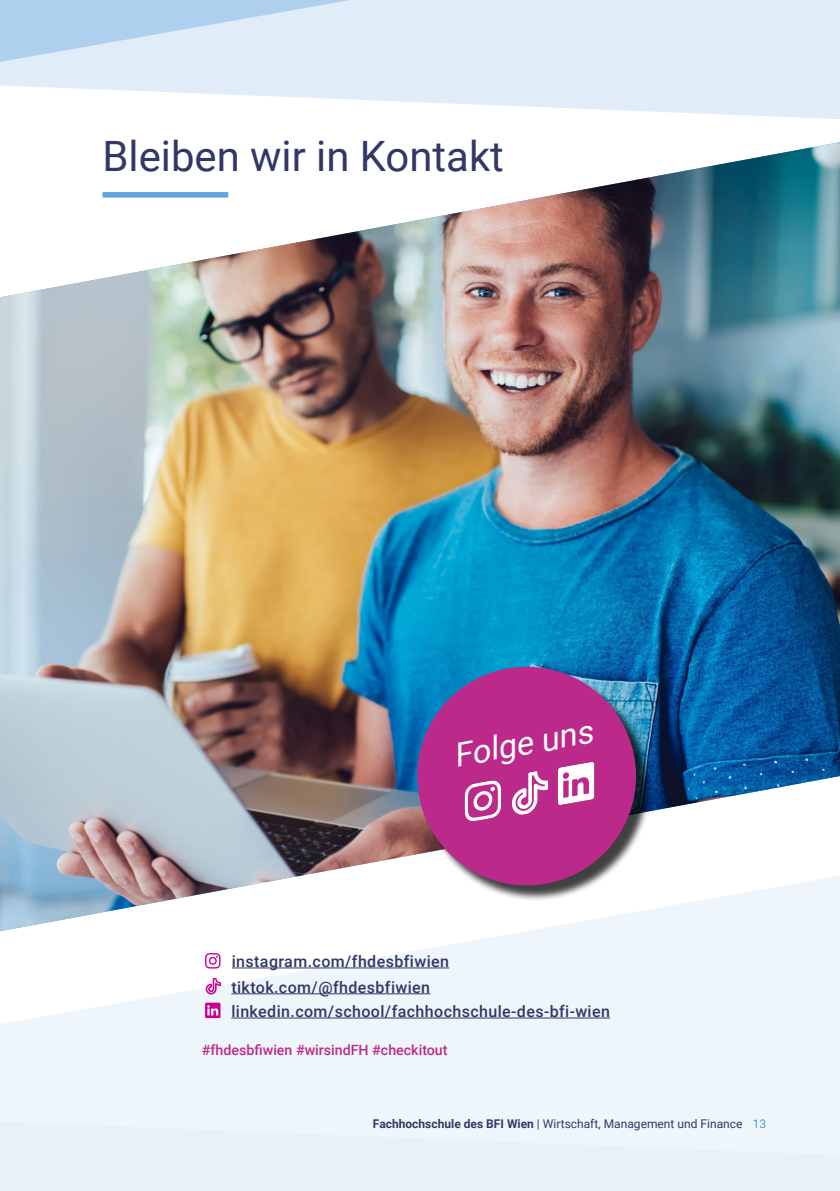
<style>
.page{position:relative;width:840px;height:1191px;background:#fff}
.page>*{position:absolute;margin:0;border:0;box-sizing:border-box;transform-origin:0 0}
.t1{font:41.8px "Roboto";color:#323866}
.t2{font:italic 32.6px "Roboto";color:#fff}
.t3{font:500 16px/25.8px "Roboto";letter-spacing:.025em;color:#323866}
.t4{font:500 14.2px "Roboto";color:#bb2a8a}
.t5{font:12px "Roboto";color:#323866}
.s1{font-weight:700}
.s2{color:#4a9bd8}
</style>
<div class="page">
<svg style="left:0;top:931px;width:839px;height:190px;fill:#eff6fb"></svg>
<svg style="left:0;top:1121px;width:839px;height:70px;fill:#e6f1f9"></svg>
<svg style="left:0;top:62px;width:839px;height:57px;fill:#e0edf8"></svg>
<svg style="left:0;top:0;width:839px;height:62px;background:#d5e6f5"></svg>
<img style="left:0;top:143px;width:839px;height:788px">
<div style="left:419px;top:669px;width:232px;height:232px;background:#000;opacity:.75"></div>
<svg style="left:406px;top:656px;width:240px;height:240px;background:#99539a"></svg>
<svg style="left:102px;top:192px;width:126px;height:6px"></svg>
<svg style="left:464px;top:780px;width:37px;height:43px"></svg>
<svg style="left:511px;top:771px;width:37px;height:44px"></svg>
<svg style="left:557px;top:761px;width:37px;height:44px"></svg>
<hr style="left:232px;top:967px;width:75px;height:1px;background:#323866">
<hr style="left:307px;top:967px;width:142px;height:1px;background:#323866">
<svg style="left:205px;top:1002px;width:15px;height:16px"></svg>
<svg style="left:205px;top:953px;width:15px;height:15px"></svg>
<svg style="left:206px;top:977px;width:15px;height:17px"></svg>
<hr style="left:231px;top:993px;width:199px;height:1px;background:#323866">
<hr style="left:231px;top:1017px;width:379px;height:1px;background:#323866">
<h1 class="t1" style="left:102px;top:126px;width:402px">Bleiben wir in Kontakt</h1>
<h2 class="t2" style="left:449px;top:733px;width:142px;rotate:-10deg">Folge uns</h2>
<p class="t3" style="left:231px;top:947px;width:219px">instagram.com/fhdesbfiwien tiktok.com/@fhdesbfiwien</p>
<p class="t3" style="left:231px;top:997px;width:380px">linkedin.com/school/fachhochschule-des-bfi-wien</p>
<p class="t4" style="left:202px;top:1040px;width:247px">#fhdesbfiwien #wirsindFH #checkitout</p>
<p class="t5" style="left:373px;top:1115px;width:394px"><span class="s1">Fachhochschule des BFI Wien</span> | Wirtschaft, Management und Finance <span class="s2">13</span></p>
</div>
